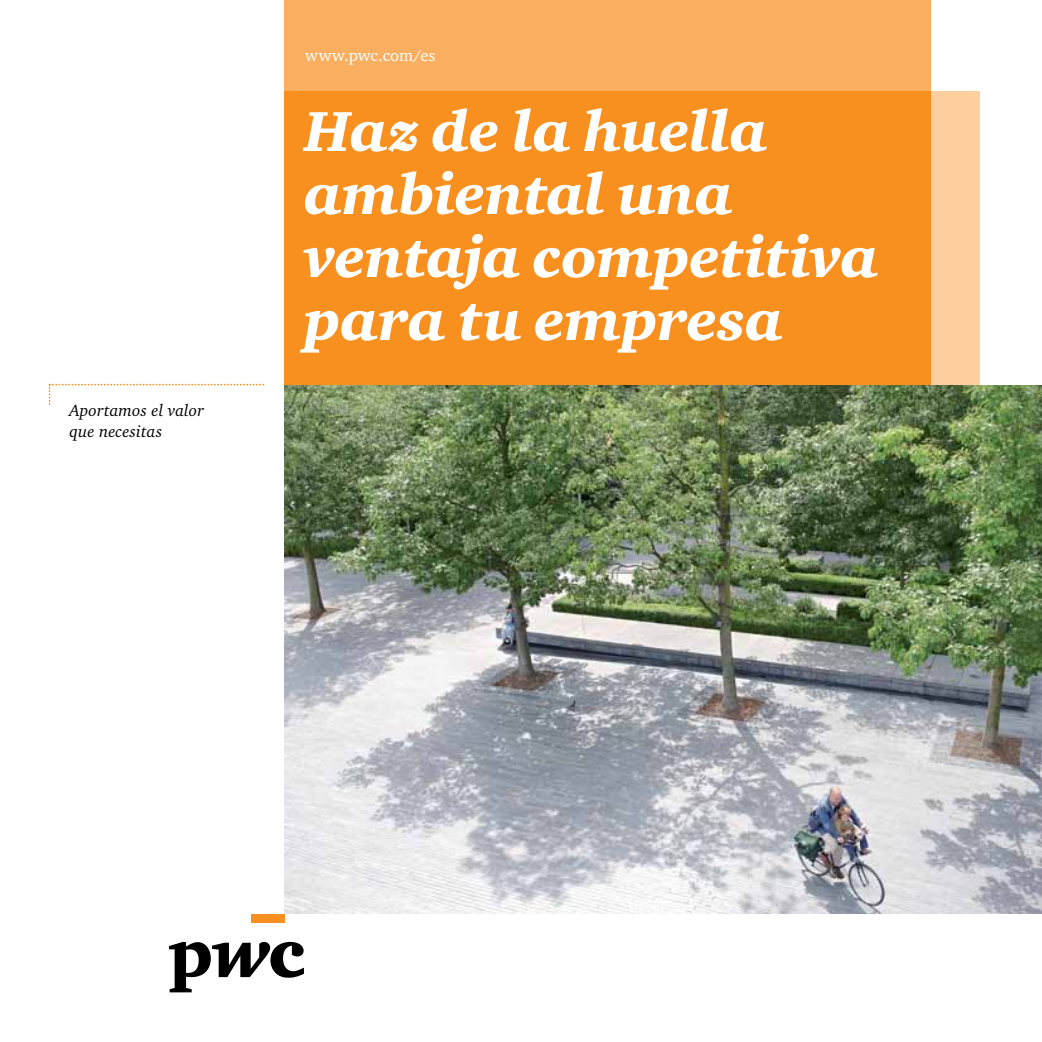
<style>
.page{position:relative;width:1042px;height:1042px;background:#fff}
.page>*{position:absolute;margin:0;border:0;box-sizing:border-box;transform-origin:0 0}
.t1{font:italic 900 57.75px/63px "ITC Charter Com";color:#fff}
.t2{font:italic 16.62px/21px "Charter IT Cby BT";letter-spacing:.005em;color:#000}
.t3{font:16.62px "ITC Charter Com";letter-spacing:.005em;color:#fff}
</style>
<div class="page">
<div style="left:251px;top:914px;width:33px;height:8px;background:#f7901e"></div>
<svg style="left:169px;top:942px;width:135px;height:50px"></svg>
<div style="left:284px;top:0;width:647px;height:914px;background:#faae60"></div>
<div style="left:284px;top:92px;width:696px;height:822px;background:#fecf9e"></div>
<div style="left:284px;top:92px;width:647px;height:822px;background:#f7901e"></div>
<svg style="left:49px;top:384px;width:216px;height:20px"></svg>
<img style="left:284px;top:386px;width:758px;height:528px">
<p class="t2" style="left:69px;top:399px;width:136px">Aportamos el valor que necesitas</p>
<p class="t3" style="left:305px;top:45px;width:132px">www.pwc.com/es</p>
<p class="t1" style="left:304px;top:99px;width:575px">Haz de la huella ambiental una ventaja competitiva para tu empresa</p>
</div>
